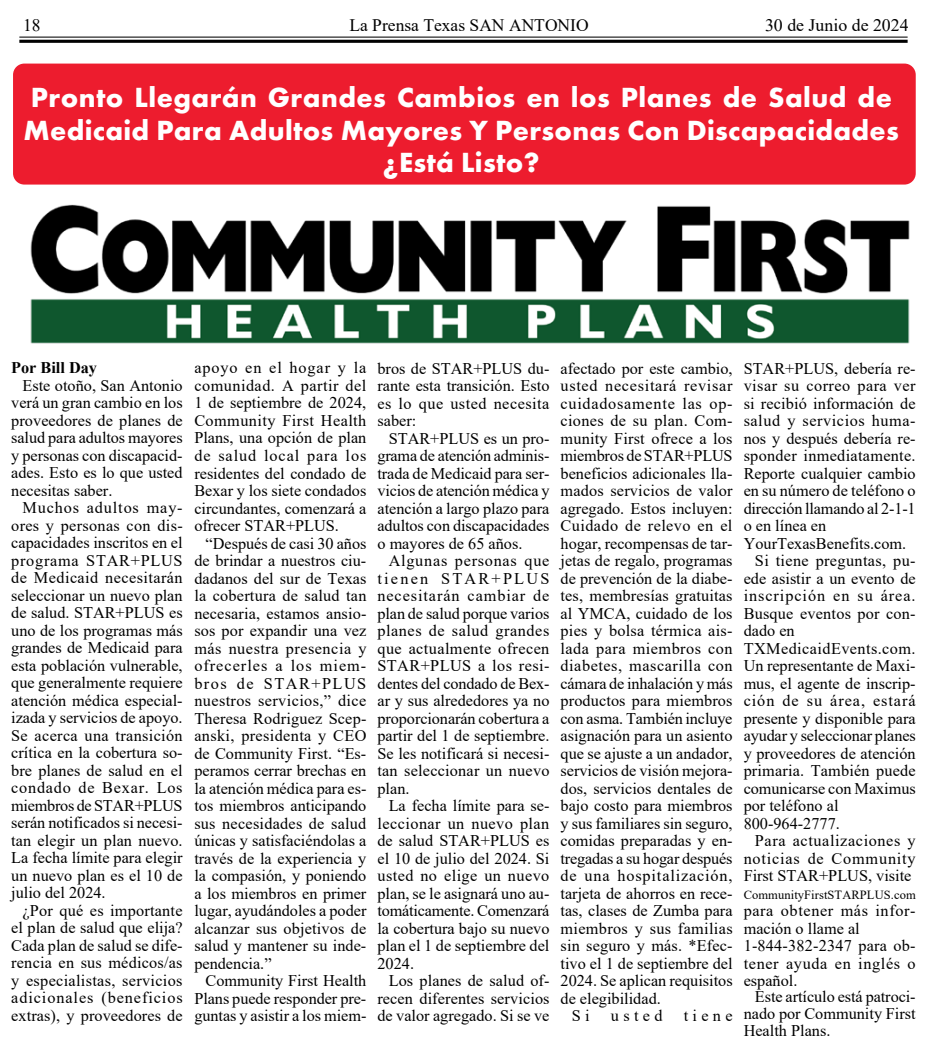
<style>
.page{position:relative;width:927px;height:1048px;background:#fff}
.page>*{position:absolute;margin:0;border:0;box-sizing:border-box;transform-origin:0 0}
.t1{font:700 28.75px/32.5px "Futura PT";letter-spacing:.01em;color:#fff;text-align:center}
.t2{font:17.5px "Times New Roman";color:#000}
.t3{font:16.25px/17.5px "Times New Roman";color:#000;text-align:justify}
.t4{font:16.25px/17.5px "Times New Roman";letter-spacing:.04em;color:#000}
.t5{font:16.25px "Times New Roman";letter-spacing:.02em;color:#000}
.t6{font:16.25px "Times New Roman";letter-spacing:.03em;color:#000}
.t7{font:16.25px "Times New Roman";letter-spacing:.025em;color:#000}
.t8{font:16.25px "Times New Roman";letter-spacing:.045em;color:#000}
.t9{font:16.25px "Times New Roman";letter-spacing:.05em;color:#000}
.t10{font:16.25px "Times New Roman";letter-spacing:.035em;color:#000}
.t11{font:16.25px "Times New Roman";letter-spacing:.055em;color:#000}
.t12{font:16.25px "Times New Roman";letter-spacing:.06em;color:#000}
.t13{font:700 16.25px "Times New Roman";color:#000}
.t14{font:12.5px "Times New Roman";letter-spacing:.005em;color:#000}
</style>
<div class="page">
<hr style="left:19px;top:37px;width:888px;height:1px;background:#000">
<hr style="left:19px;top:40px;width:888px;height:3px;background:#000">
<div style="left:13px;top:64px;width:902px;height:121px;background:#ed1c2e;border-radius:11px"></div>
<img style="left:30px;top:204px;width:880px;height:140px">
<p class="t2" style="left:23px;top:13px;width:19px">18</p>
<p class="t2" style="left:349px;top:13px;width:241px">La Prensa Texas SAN ANTONIO</p>
<p class="t2" style="left:764px;top:13px;width:145px">30 de Junio de 2024</p>
<h1 class="t1" style="left:23px;top:80px;width:876px">Pronto Llegarán Grandes Cambios en los Planes de Salud de<br>Medicaid Para Adultos Mayores Y Personas Con Discapacidades ¿Está Listo?</h1>
<p class="t13" style="left:11px;top:356px;width:87px">Por Bill Day</p>
<p class="t3" style="left:11px;top:376px;width:173px;text-indent:11px">Este otoño, San Antonio verá un gran cambio en los proveedores de planes de salud para adultos mayores y personas con discapacid&shy;ades. Esto es lo que usted necesitas saber.</p>
<p class="t3" style="left:11px;top:498px;width:173px;text-indent:11px">Muchos adultos may&shy;ores y personas con dis&shy;capacidades inscritos en el programa STAR+PLUS de Medicaid necesitarán seleccionar un nuevo plan de salud. STAR+PLUS es uno de los programas más grandes de Medicaid para esta población vulnerable, que generalmente requiere atención médica especial&shy;izada y servicios de apoyo.<br>Se acerca una transición crítica en la cobertura so&shy;bre planes de salud en el condado de Bexar. Los miembros de STAR+PLUS serán notificados si necesi&shy;tan elegir un plan nuevo.<br>La fecha límite para elegir un nuevo plan es el 10 de julio del 2024.</p>
<p class="t3" style="left:11px;top:901px;width:173px;text-indent:11px">¿Por qué es importante el plan de salud que elija?<br>Cada plan de salud se dife&shy;rencia en sus médicos/as y especialistas, servicios adicionales (beneficios extras), y proveedores de</p>
<p class="t3" style="left:194px;top:359px;width:173px">apoyo en el hogar y la comunidad. A partir del 1 de septiembre de 2024, Community First Health Plans, una opción de plan de salud local para los residentes del condado de Bexar y los siete condados circundantes, comenzará a ofrecer STAR+PLUS.</p>
<p class="t3" style="left:194px;top:534px;width:173px;text-indent:11px">“Después de casi 30 años de brindar a nuestros ciu&shy;dadanos del sur de Texas la cobertura de salud tan necesaria, estamos ansio&shy;sos por expandir una vez más nuestra presencia y ofrecerles a los miem&shy;bros de STAR+PLUS nuestros servicios,” dice Theresa Rodriguez Scep&shy;anski, presidenta y CEO de Community First. “Es&shy;peramos cerrar brechas en la atención médica para es&shy;tos miembros anticipando sus necesidades de salud únicas y satisfaciéndolas a travé s de la experiencia y la compasión, y poniendo a los miembros en primer lugar, ayudándoles a poder alcanzar sus objetivos de salud y mantener su inde&shy;pendencia.”</p>
<p class="t3" style="left:194px;top:971px;width:173px;text-indent:11px">Community First Health Plans puede responder pre&shy;guntas y asistir a los miem-</p>
<p class="t3" style="left:377px;top:359px;width:173px">bros de STAR+PLUS du&shy;rante esta transición. Esto es lo que usted necesita saber:</p>
<p class="t3" style="left:377px;top:429px;width:173px;text-indent:11px">STAR+PLUS es un pro&shy;grama de atención adminis&shy;trada de Medicaid para ser&shy;vicios de atención médica y atención a largo plazo para adultos con discapacidades o mayores de 65 años.</p>
<p class="t3" style="left:377px;top:551px;width:173px;text-indent:11px">Algunas personas que tienen STAR+PLUS necesitarán cambiar de plan de salud porque varios planes de salud grandes que actualmente ofrecen STAR+PLUS a los resi&shy;dentes del condado de Bex&shy;ar y sus alrededores ya no proporcionarán cobertura a partir del 1 de septiembre.<br>Se les notificará si necesi&shy;tan seleccionar un nuevo plan.</p>
<p class="t3" style="left:377px;top:796px;width:173px;text-indent:11px">La fecha límite para se&shy;leccionar un nuevo plan de salud STAR+PLUS es el 10 de julio del 2024. Si usted no elige un nuevo plan, se le asignará uno au&shy;tomáticamente. Comenzará la cobertura bajo su nuevo plan el 1 de septiembre del 2024.</p>
<p class="t3" style="left:377px;top:971px;width:173px;text-indent:11px">Los planes de salud of&shy;recen diferentes servicios de valor agregado. Si se ve</p>
<p class="t3" style="left:560px;top:359px;width:173px">afectado por este cambio,</p>
<p class="t8" style="left:560px;top:374px;width:173px">usted necesitará revisar</p>
<p class="t8" style="left:560px;top:392px;width:173px">cuidadosamente las op-</p>
<p class="t5" style="left:560px;top:409px;width:173px">ciones de su plan. Com-</p>
<p class="t3" style="left:560px;top:429px;width:173px">munity First ofrece a los</p>
<p class="t3" style="left:560px;top:446px;width:173px">miembros de STAR+PLUS</p>
<p class="t3" style="left:560px;top:464px;width:173px">beneficios adicionales lla-</p>
<p class="t3" style="left:560px;top:481px;width:173px">mados servicios de valor</p>
<p class="t3" style="left:560px;top:499px;width:173px">agregado. Estos incluyen:</p>
<p class="t7" style="left:560px;top:514px;width:173px">Cuidado de relevo en el</p>
<p class="t3" style="left:560px;top:534px;width:173px">hogar, recompensas de tar-</p>
<p class="t3" style="left:560px;top:551px;width:173px">jetas de regalo, programas</p>
<p class="t3" style="left:560px;top:569px;width:173px">de prevención de la diabe-</p>
<p class="t3" style="left:560px;top:586px;width:173px">tes, membresías gratuitas</p>
<p class="t3" style="left:560px;top:604px;width:173px">al YMCA, cuidado de los</p>
<p class="t3" style="left:560px;top:621px;width:173px">pies y bolsa térmica ais-</p>
<p class="t6" style="left:560px;top:637px;width:173px">lada para miembros con</p>
<p class="t6" style="left:560px;top:654px;width:173px">diabetes, mascarilla con</p>
<p class="t3" style="left:560px;top:674px;width:173px">cámara de inhalación y más</p>
<p class="t3" style="left:560px;top:691px;width:173px">productos para miembros</p>
<p class="t3" style="left:560px;top:709px;width:173px">con asma. También incluye</p>
<p class="t3" style="left:560px;top:726px;width:173px">asignación para un asiento</p>
<p class="t3" style="left:560px;top:744px;width:173px">que se ajuste a un andador,</p>
<p class="t3" style="left:560px;top:761px;width:173px">servicios de visión mejora-</p>
<p class="t3" style="left:560px;top:779px;width:173px">dos, servicios dentales de</p>
<p class="t3" style="left:560px;top:796px;width:173px">bajo costo para miembros</p>
<p class="t3" style="left:560px;top:814px;width:173px">y sus familiares sin seguro,</p>
<p class="t3" style="left:560px;top:831px;width:173px">comidas preparadas y en-</p>
<p class="t3" style="left:560px;top:849px;width:173px">tregadas a su hogar despué s</p>
<p class="t9" style="left:560px;top:864px;width:173px">de una hospitalización,</p>
<p class="t3" style="left:560px;top:884px;width:173px">tarjeta de ahorros en rece-</p>
<p class="t3" style="left:560px;top:901px;width:173px">tas, clases de Zumba para</p>
<p class="t5" style="left:560px;top:917px;width:173px">miembros y sus familias</p>
<p class="t3" style="left:560px;top:936px;width:173px">sin seguro y más. *Efec-</p>
<p class="t3" style="left:560px;top:954px;width:173px">tivo el 1 de septiembre del</p>
<p class="t3" style="left:560px;top:971px;width:173px">2024. Se aplican requisitos</p>
<p class="t3" style="left:560px;top:989px;width:102px">de elegibilidad.</p>
<p class="t3" style="left:571px;top:1006px;width:19px">S i</p>
<p class="t3" style="left:610px;top:1006px;width:53px">usted</p>
<p class="t3" style="left:683px;top:1006px;width:50px">tiene</p>
<p class="t3" style="left:743px;top:359px;width:173px">STAR+PLUS, debería re-</p>
<p class="t6" style="left:743px;top:374px;width:173px">visar su correo para ver</p>
<p class="t3" style="left:743px;top:394px;width:173px">si recibió información de</p>
<p class="t10" style="left:743px;top:409px;width:173px">salud y servicios huma-</p>
<p class="t3" style="left:743px;top:429px;width:173px">nos y después debería re-</p>
<p class="t5" style="left:743px;top:444px;width:173px">sponder inmediatamente.</p>
<p class="t3" style="left:743px;top:464px;width:173px">Reporte cualquier cambio</p>
<p class="t3" style="left:743px;top:481px;width:173px">en su número de telé fono o</p>
<p class="t3" style="left:743px;top:499px;width:173px">dirección llamando al 2-1-1</p>
<p class="t3" style="left:743px;top:516px;width:84px">o en línea en</p>
<p class="t3" style="left:743px;top:534px;width:164px">YourTexasBenefits.com.</p>
<p class="t7" style="left:754px;top:549px;width:162px">Si tiene preguntas, pu-</p>
<p class="t3" style="left:743px;top:569px;width:173px">ede asistir a un evento de</p>
<p class="t11" style="left:743px;top:584px;width:173px">inscripción en su área.</p>
<p class="t3" style="left:743px;top:604px;width:173px">Busque eventos por con-</p>
<p class="t3" style="left:743px;top:621px;width:52px">dado en</p>
<p class="t7" style="left:743px;top:637px;width:173px">TXMedicaidEvents.com.</p>
<p class="t3" style="left:743px;top:656px;width:173px">Un representante de Maxi-</p>
<p class="t3" style="left:743px;top:674px;width:173px">mus, el agente de inscrip-</p>
<p class="t12" style="left:743px;top:689px;width:173px">ción de su área, estará</p>
<p class="t3" style="left:743px;top:709px;width:173px">presente y disponible para</p>
<p class="t3" style="left:743px;top:726px;width:173px">ayudar y seleccionar planes</p>
<p class="t3" style="left:743px;top:744px;width:173px">y proveedores de atención</p>
<p class="t3" style="left:743px;top:761px;width:173px">primaria. También puede</p>
<p class="t3" style="left:743px;top:779px;width:173px">comunicarse con Maximus</p>
<p class="t3" style="left:743px;top:796px;width:96px">por teléfono al</p>
<p class="t3" style="left:743px;top:814px;width:98px">800-964-2777.</p>
<p class="t10" style="left:754px;top:829px;width:162px">Para actualizaciones y</p>
<p class="t9" style="left:743px;top:847px;width:173px">noticias de Community</p>
<p class="t3" style="left:743px;top:866px;width:169px">First STAR+PLUS, visite</p>
<p class="t14" style="left:743px;top:885px;width:173px">CommunityFirstSTARPLUS.com</p>
<p class="t4" style="left:743px;top:901px;width:173px">para obtener más infor&shy;mación o llame al<br>1-844-382-2347 para ob&shy;tener ayuda en inglé s o español.</p>
<p class="t3" style="left:743px;top:988px;width:173px;line-height:16.9px;text-indent:11px">Este artículo está patroci&shy;nado por Community First Health Plans.</p>
</div>
